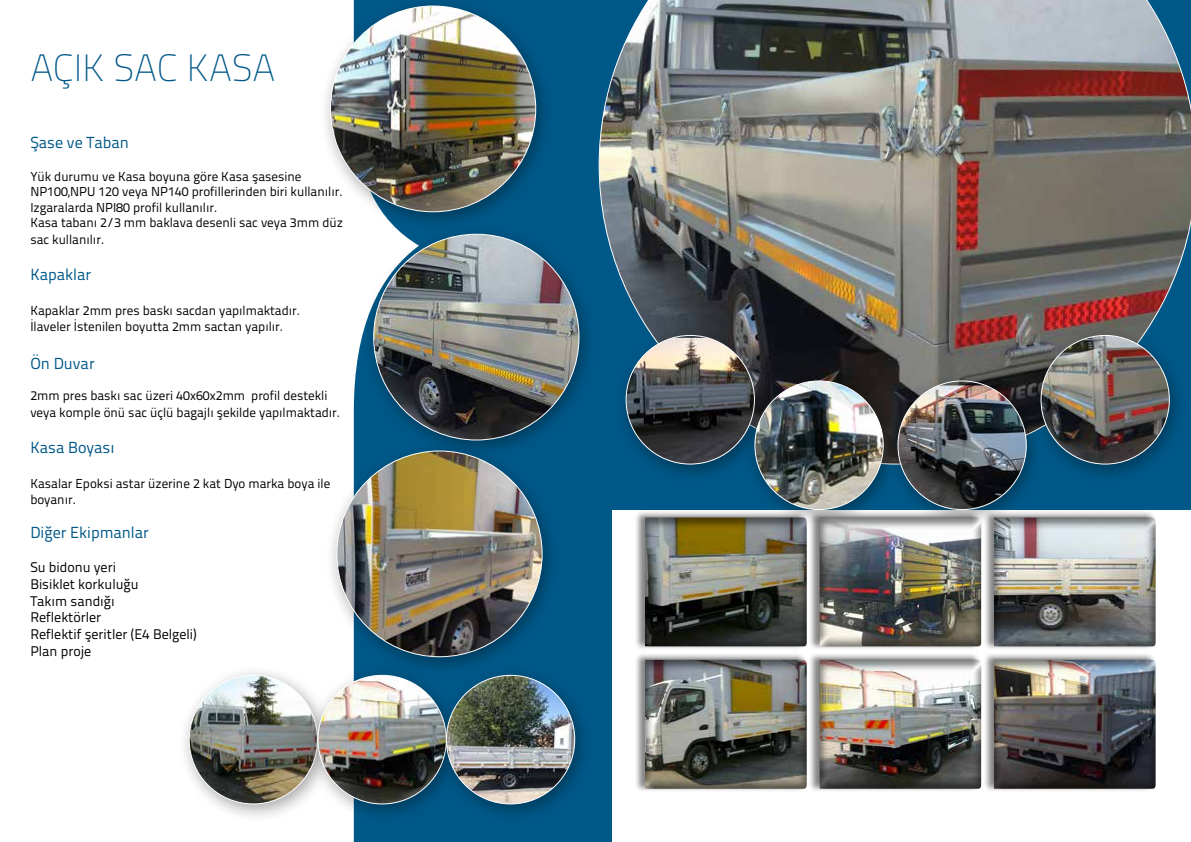
<style>
.page{position:relative;width:1191px;height:842px;background:#fff}
.page>*{position:absolute;margin:0;border:0;box-sizing:border-box;transform-origin:0 0}
.t1{font:100 38px "Titillium Text 22 L";color:#005888}
.t2{font:16px "Titillium Text 22 L";color:#005888}
.t3{font:14px/16.8px "Titillium Text 22 L";color:#000}
.t4{font:13px/15.6px "Titillium Text 22 L";color:#000}
</style>
<div class="page">
<div style="left:330px;top:0;width:281px;height:842px;background:#005888"></div>
<svg style="left:330px;top:232px;width:31px;height:610px;fill:#fff"></svg>
<div style="left:318px;top:0;width:236px;height:232px;background:#000;opacity:.35"></div>
<img style="left:330px;top:6px;width:206px;height:206px;border-radius:103px">
<div style="left:361px;top:224px;width:236px;height:236px;background:#000;opacity:.35"></div>
<img style="left:374px;top:234px;width:205px;height:206px;border-radius:103px">
<div style="left:325px;top:441px;width:236px;height:236px;background:#000;opacity:.35"></div>
<img style="left:337px;top:451px;width:205px;height:205px">
<div style="left:177px;top:665px;width:159px;height:159px;background:#000;opacity:.35"></div>
<img style="left:189px;top:675px;width:128px;height:129px;border-radius:64px">
<div style="left:306px;top:665px;width:159px;height:159px;background:#000;opacity:.35"></div>
<img style="left:318px;top:675px;width:128px;height:129px;border-radius:64px">
<div style="left:434px;top:665px;width:159px;height:159px;background:#000;opacity:.35"></div>
<img style="left:446px;top:675px;width:129px;height:129px;border-radius:64px">
<div style="left:594px;top:0;width:597px;height:510px;background:#005888"></div>
<img style="left:598px;top:0;width:593px;height:372px">
<div style="left:614px;top:326px;width:159px;height:158px;background:#000;opacity:.35"></div>
<img style="left:626px;top:338px;width:128px;height:126px">
<div style="left:742px;top:371px;width:159px;height:159px;background:#000;opacity:.35"></div>
<img style="left:755px;top:381px;width:128px;height:129px;border-radius:64px">
<div style="left:885px;top:372px;width:159px;height:158px;background:#000;opacity:.35"></div>
<img style="left:898px;top:385px;width:128px;height:124px">
<div style="left:1028px;top:325px;width:160px;height:159px;background:#000;opacity:.35"></div>
<img style="left:1041px;top:335px;width:128px;height:129px;border-radius:64px">
<div style="left:634px;top:510px;width:173px;height:140px;background:#000;opacity:.48"></div>
<div style="left:636px;top:509px;width:180px;height:138px;background:#000;opacity:.5"></div>
<div style="left:808px;top:510px;width:173px;height:140px;background:#000;opacity:.48"></div>
<div style="left:810px;top:509px;width:180px;height:138px;background:#000;opacity:.5"></div>
<div style="left:983px;top:510px;width:173px;height:140px;background:#000;opacity:.48"></div>
<div style="left:985px;top:509px;width:180px;height:138px;background:#000;opacity:.5"></div>
<div style="left:634px;top:653px;width:173px;height:140px;background:#f7f7f7"></div>
<div style="left:636px;top:652px;width:180px;height:138px;background:#000;opacity:.5"></div>
<div style="left:808px;top:653px;width:173px;height:140px;background:#f7f7f7"></div>
<div style="left:810px;top:652px;width:180px;height:138px;background:#000;opacity:.5"></div>
<div style="left:983px;top:653px;width:173px;height:140px;background:#f7f7f7"></div>
<div style="left:985px;top:652px;width:180px;height:138px;background:#000;opacity:.5"></div>
<h1 class="t1" style="left:30px;top:41px;width:247px">AÇIK SAC KASA</h1>
<p class="t2" style="left:30px;top:131px;width:100px">Şase ve Taban</p>
<p class="t4" style="left:30px;top:168px;width:314px">Yük durumu ve Kasa boyuna göre Kasa şasesine NP100,NPU 120 veya NP140 profillerinden biri kullanılır.<br>Izgaralarda NPI80 profil kullanılır.<br>Kasa tabanı 2/3 mm baklava desenli sac veya 3mm düz</p>
<p class="t4" style="left:30px;top:231px;width:75px">sac kullanılır.</p>
<p class="t2" style="left:30px;top:263px;width:62px">Kapaklar</p>
<p class="t4" style="left:30px;top:302px;width:271px">Kapaklar 2mm pres baskı sacdan yapılmaktadır.<br>İlaveler İstenilen boyutta 2mm sactan yapılır.</p>
<p class="t2" style="left:30px;top:352px;width:66px">Ön Duvar</p>
<p class="t4" style="left:30px;top:387px;width:311px;line-height:16.8px">2mm pres baskı sac üzeri 40x60x2mm profil destekli veya komple önü sac üçlü bagajlı şekilde yapılmaktadır.</p>
<p class="t2" style="left:30px;top:436px;width:86px">Kasa Boyası</p>
<p class="t4" style="left:30px;top:475px;width:301px">Kasalar Epoksi astar üzerine 2 kat Dyo marka boya ile boyanır.</p>
<p class="t2" style="left:30px;top:521px;width:120px">Diğer Ekipmanlar</p>
<p class="t3" style="left:30px;top:558px;width:168px">Su bidonu yeri<br>Bisiklet korkuluğu<br>Takım sandığı<br>Reflektörler<br>Reflektif şeritler (E4 Belgeli)<br>Plan proje</p>
</div>
